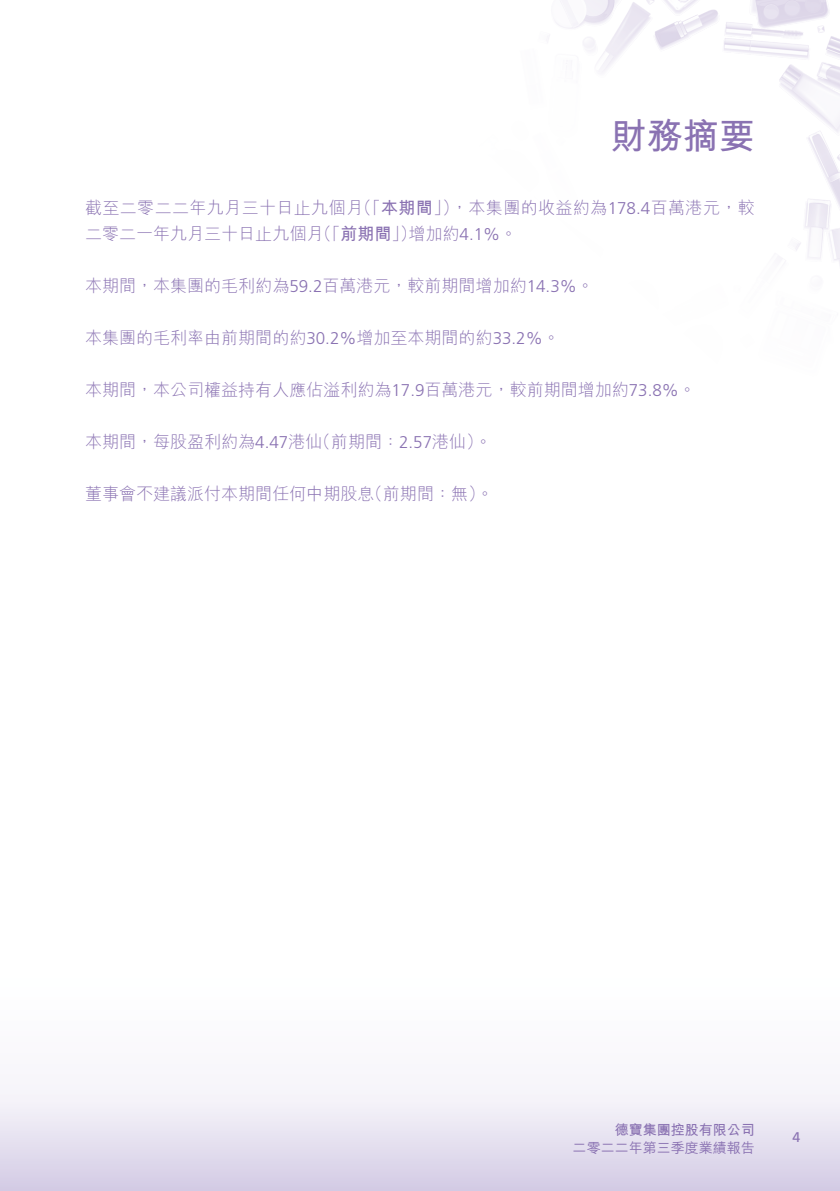
<style>
.page{position:relative;width:840px;height:1191px;background:#fff}
.page>*{position:absolute;margin:0;border:0;box-sizing:border-box;transform-origin:0 0}
.t1{font:700 36px "M Hei HK";color:#8a72b2}
.t2{font:300 17px "M Hei HK";color:#8a72b2}
.t3{font:300 17px "M Hei HK";letter-spacing:.02em;color:#8a72b2}
.t4{font:500 14px "M Hei HK";color:#8a72b2}
.t5{font:700 14px "M Hei HK";color:#8a72b2}
.t6{font:14px "Frutiger LT Std";color:#8a72b2}
.s1{font-weight:700}
.s2{font-family:"Frutiger LT Std"}
</style>
<div class="page">
<svg style="left:548px;top:0;width:291px;height:261px"></svg>
<div style="left:0;top:968px;width:839px;height:223px;background:linear-gradient(to bottom,#fff,#dcd6ea)"></div>
<h1 class="t1" style="left:610px;top:109px;width:145px">財務摘要</h1>
<p class="t2" style="left:355px;top:199px;width:106px">（「<span class="s1">本期間</span>」）</p>
<p class="t3" style="left:85px;top:199px;width:279px">截至二零二二年九月三十日止九個月</p>
<p class="t3" style="left:451px;top:199px;width:305px">，本集團的收益約為<span class="s2">178.4</span>百萬港元，較</p>
<p class="t2" style="left:315px;top:225px;width:103px">（「<span class="s1">前期間</span>」）</p>
<p class="t2" style="left:85px;top:225px;width:239px">二零二一年九月三十日止九個月</p>
<p class="t2" style="left:85px;top:277px;width:510px">本期間，本集團的毛利約為<span class="s2">59.2</span>百萬港元，較前期間增加約<span class="s2">14.3%</span>。</p>
<p class="t2" style="left:85px;top:329px;width:476px">本集團的毛利率由前期間的約<span class="s2">30.2%</span>增加至本期間的約<span class="s2">33.2%</span>。</p>
<p class="t2" style="left:85px;top:381px;width:612px">本期間，本公司權益持有人應佔溢利約為<span class="s2">17.9</span>百萬港元，較前期間增加約<span class="s2">73.8%</span>。</p>
<p class="t2" style="left:314px;top:433px;width:179px">（前期間：<span class="s2">2.57</span>港仙。(</p>
<p class="t2" style="left:408px;top:225px;width:110px">增加約<span class="s2">4.1%</span>。</p>
<p class="t2" style="left:85px;top:433px;width:239px">本期間，每股盈利約為<span class="s2">4.47</span>港仙</p>
<p class="t2" style="left:85px;top:485px;width:290px">董事會不建議派付本期間任何中期股息</p>
<p class="t2" style="left:366px;top:485px;width:129px">（前期間：無。(</p>
<p class="t5" style="left:614px;top:1120px;width:141px">德寶集團控股有限公司</p>
<p class="t4" style="left:572px;top:1138px;width:183px">二零二二年第三季度業績報告</p>
<p class="t6" style="left:792px;top:1128px;width:9px">4</p>
</div>
